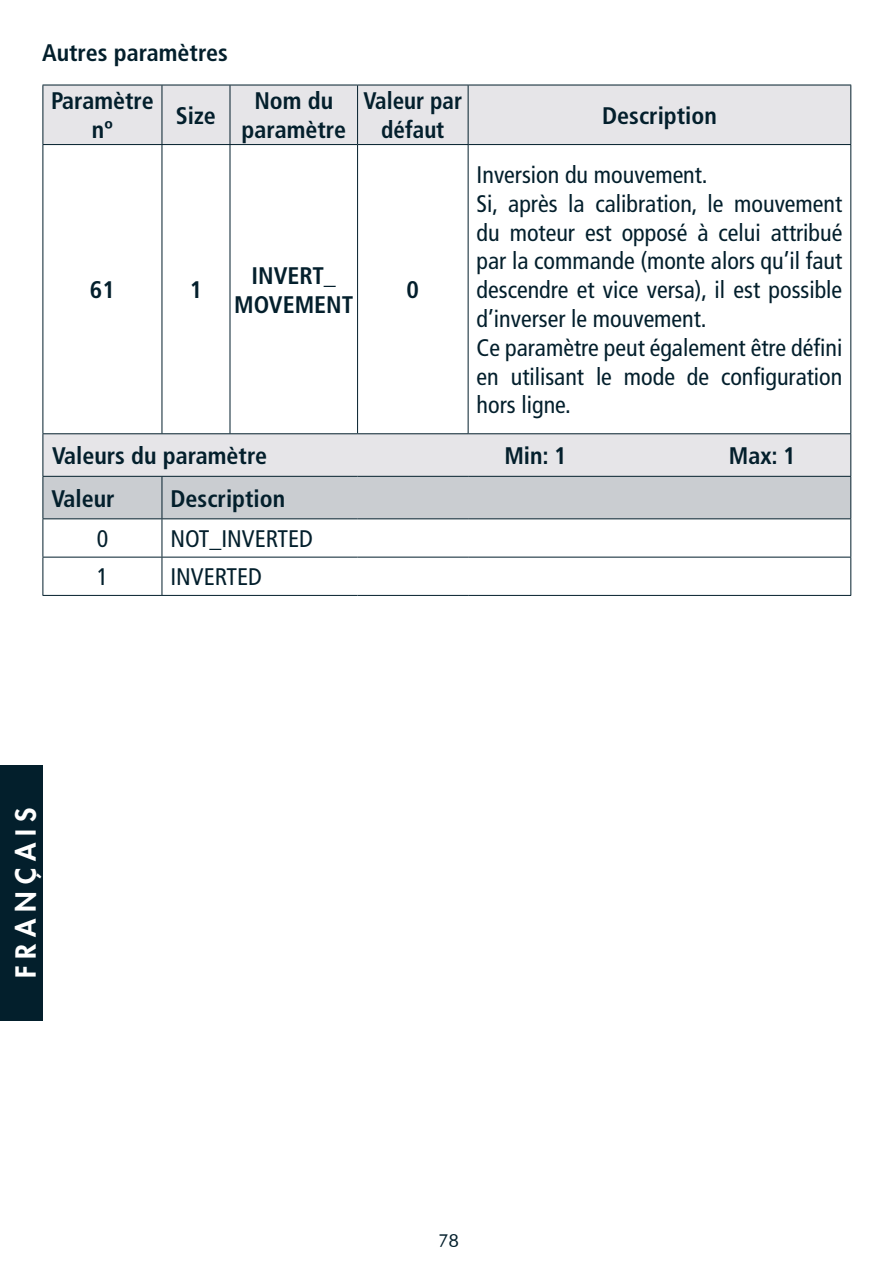
<style>
.page{position:relative;width:893px;height:1276px;background:#fff}
.page>*{position:absolute;margin:0;border:0;box-sizing:border-box;transform-origin:0 0}
.t1{font:800 27px "Futura Std";letter-spacing:.255em;color:#fff}
.t2{font:condensed 24px/28.8px "Frutiger LT Std";color:#031f2c;text-align:justify}
.t3{font:700 condensed 24px/28.8px "Frutiger LT Std";color:#031f2c;text-align:center}
.t4{font:700 condensed 24px/28.8px "Frutiger LT Std";color:#031f2c;text-align:center;scale:.96 1}
.t5{font:18px "Futura BT";color:#031f2c}
</style>
<div class="page">
<div style="left:0;top:765px;width:43px;height:255px;background:#031f2c"></div>
<svg style="left:43px;top:85px;width:807px;height:391px"></svg>
<div style="left:43px;top:477px;width:807px;height:41px;background:#cacdd1"></div>
<hr style="left:42px;top:85px;width:1px;height:59px;background:#031f2c">
<hr style="left:43px;top:84px;width:119px;height:1px;background:#031f2c">
<hr style="left:162px;top:84px;width:68px;height:1px;background:#031f2c">
<hr style="left:230px;top:84px;width:128px;height:1px;background:#031f2c">
<hr style="left:358px;top:84px;width:110px;height:1px;background:#031f2c">
<hr style="left:468px;top:84px;width:383px;height:1px;background:#031f2c">
<hr style="left:161px;top:85px;width:1px;height:59px;background:#031f2c">
<hr style="left:229px;top:85px;width:1px;height:59px;background:#031f2c">
<hr style="left:357px;top:85px;width:1px;height:59px;background:#031f2c">
<hr style="left:468px;top:85px;width:1px;height:59px;background:#031f2c">
<hr style="left:850px;top:85px;width:1px;height:59px;background:#031f2c">
<hr style="left:42px;top:145px;width:1px;height:288px;background:#031f2c">
<hr style="left:42px;top:434px;width:1px;height:42px;background:#031f2c">
<hr style="left:42px;top:477px;width:1px;height:41px;background:#031f2c">
<hr style="left:42px;top:519px;width:1px;height:38px;background:#031f2c">
<hr style="left:42px;top:557px;width:1px;height:38px;background:#031f2c">
<hr style="left:43px;top:144px;width:119px;height:1px;background:#031f2c">
<hr style="left:162px;top:144px;width:68px;height:1px;background:#031f2c">
<hr style="left:230px;top:144px;width:128px;height:1px;background:#031f2c">
<hr style="left:358px;top:144px;width:110px;height:1px;background:#031f2c">
<hr style="left:161px;top:145px;width:1px;height:288px;background:#031f2c">
<hr style="left:229px;top:145px;width:1px;height:288px;background:#031f2c">
<hr style="left:161px;top:477px;width:1px;height:41px;background:#031f2c">
<hr style="left:161px;top:519px;width:1px;height:38px;background:#031f2c">
<hr style="left:161px;top:557px;width:1px;height:38px;background:#031f2c">
<hr style="left:43px;top:433px;width:119px;height:1px;background:#031f2c">
<hr style="left:162px;top:433px;width:68px;height:1px;background:#031f2c">
<hr style="left:230px;top:433px;width:128px;height:1px;background:#031f2c">
<hr style="left:358px;top:433px;width:110px;height:1px;background:#031f2c">
<hr style="left:43px;top:476px;width:119px;height:1px;background:#031f2c">
<hr style="left:162px;top:476px;width:68px;height:1px;background:#031f2c">
<hr style="left:230px;top:476px;width:128px;height:1px;background:#031f2c">
<hr style="left:358px;top:476px;width:110px;height:1px;background:#031f2c">
<hr style="left:468px;top:476px;width:383px;height:1px;background:#031f2c">
<hr style="left:43px;top:518px;width:119px;height:1px;background:#031f2c">
<hr style="left:162px;top:518px;width:68px;height:1px;background:#031f2c">
<hr style="left:230px;top:518px;width:128px;height:1px;background:#031f2c">
<hr style="left:358px;top:518px;width:110px;height:1px;background:#031f2c">
<hr style="left:468px;top:518px;width:383px;height:1px;background:#031f2c">
<hr style="left:43px;top:556px;width:119px;height:1px;background:#031f2c">
<hr style="left:162px;top:556px;width:68px;height:1px;background:#031f2c">
<hr style="left:230px;top:556px;width:128px;height:1px;background:#031f2c">
<hr style="left:358px;top:556px;width:110px;height:1px;background:#031f2c">
<hr style="left:468px;top:556px;width:383px;height:1px;background:#031f2c">
<hr style="left:43px;top:595px;width:119px;height:1px;background:#031f2c">
<hr style="left:162px;top:595px;width:68px;height:1px;background:#031f2c">
<hr style="left:230px;top:595px;width:128px;height:1px;background:#031f2c">
<hr style="left:358px;top:595px;width:110px;height:1px;background:#031f2c">
<hr style="left:468px;top:595px;width:383px;height:1px;background:#031f2c">
<hr style="left:357px;top:145px;width:1px;height:288px;background:#031f2c">
<hr style="left:468px;top:145px;width:1px;height:288px;background:#031f2c">
<hr style="left:468px;top:144px;width:383px;height:1px;background:#031f2c">
<hr style="left:850px;top:145px;width:1px;height:288px;background:#031f2c">
<hr style="left:850px;top:434px;width:1px;height:42px;background:#031f2c">
<hr style="left:850px;top:477px;width:1px;height:41px;background:#031f2c">
<hr style="left:850px;top:519px;width:1px;height:38px;background:#031f2c">
<hr style="left:850px;top:557px;width:1px;height:38px;background:#031f2c">
<hr style="left:468px;top:433px;width:383px;height:1px;background:#031f2c">
<p class="t3" style="left:42px;top:38px;width:187px">Autres paramètres</p>
<p class="t3" style="left:51px;top:87px;width:104px">Paramètre nº</p>
<p class="t3" style="left:176px;top:101px;width:42px">Size</p>
<p class="t3" style="left:242px;top:87px;width:106px">Nom du paramètre</p>
<p class="t4" style="left:363px;top:87px;width:104px">Valeur par défaut</p>
<p class="t3" style="left:90px;top:275px;width:26px">61</p>
<p class="t3" style="left:190px;top:275px;width:14px">1</p>
<p class="t3" style="left:234px;top:261px;width:121px">INVERT_<br>MOVEMENT</p>
<p class="t3" style="left:407px;top:275px;width:14px">0</p>
<p class="t3" style="left:602px;top:101px;width:116px">Description</p>
<p class="t2" style="left:477px;top:160px;width:233px">Inversion du mouvement.</p>
<p class="t2" style="left:477px;top:189px;width:367px">Si, après la calibration, le mouvement du moteur est opposé à celui attribué par la commande (monte alors qu’il faut descendre et vice versa), il est possible d’inverser le mouvement.</p>
<p class="t2" style="left:477px;top:333px;width:367px">Ce paramètre peut également être défini en utilisant le mode de configuration hors ligne.</p>
<p class="t3" style="left:52px;top:441px;width:217px">Valeurs du paramètre</p>
<p class="t3" style="left:504px;top:441px;width:64px">Min: 1</p>
<p class="t3" style="left:729px;top:441px;width:68px">Max: 1</p>
<p class="t3" style="left:51px;top:484px;width:65px">Valeur</p>
<p class="t3" style="left:170px;top:484px;width:116px">Description</p>
<p class="t2" style="left:97px;top:524px;width:13px">0</p>
<p class="t2" style="left:170px;top:524px;width:144px">NOT_INVERTED</p>
<p class="t2" style="left:97px;top:563px;width:13px">1</p>
<p class="t2" style="left:170px;top:563px;width:93px">INVERTED</p>
<p class="t1" style="left:9px;top:978px;width:172px;rotate:-90deg">FRANÇAIS</p>
<p class="t5" style="left:438px;top:1229px;width:23px">78</p>
</div>
